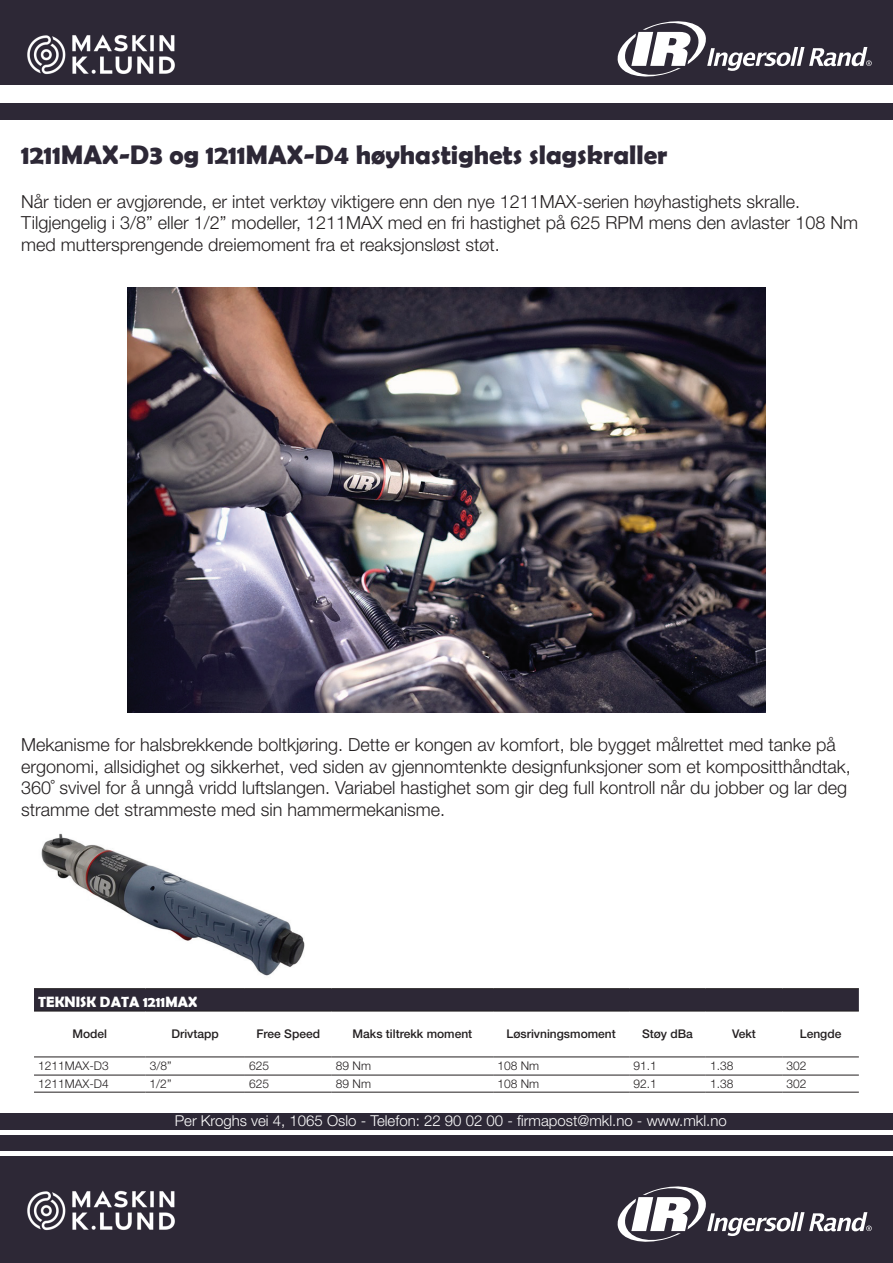
<style>
.page{position:relative;width:893px;height:1263px;background:#fff}
.page>*{position:absolute;margin:0;border:0;box-sizing:border-box;transform-origin:0 0}
.t1{font:700 27px "Berlin Sans FB Demi";color:#2d2836}
.t2{font:300 18px/21.6px "Helvetica Neue LT Pro";color:#231f20}
.t3{font:300 15px "Helvetica Neue LT Pro";color:#fff}
.t4{font:700 15px "Berlin Sans FB Demi";color:#fff}
.t5{font:500 12px "Helvetica Neue LT Pro";color:#231f20}
.t6{font:300 12px "Helvetica Neue LT Pro";color:#231f20}
</style>
<div class="page">
<img style="left:41px;top:833px;width:264px;height:143px">
<div style="left:0;top:1156px;width:893px;height:107px;background:#2d2836"></div>
<div style="left:0;top:1134px;width:893px;height:17px;background:#2d2836"></div>
<div style="left:0;top:1113px;width:893px;height:17px;background:#2d2836"></div>
<img style="left:27px;top:1190px;width:148px;height:41px">
<div style="left:34px;top:989px;width:825px;height:22px;background:#2d2836"></div>
<hr style="left:34px;top:1075px;width:111px;height:1px;background:#231f20">
<hr style="left:145px;top:1075px;width:100px;height:1px;background:#231f20">
<hr style="left:245px;top:1075px;width:87px;height:1px;background:#231f20">
<hr style="left:332px;top:1075px;width:161px;height:1px;background:#231f20">
<hr style="left:493px;top:1075px;width:136px;height:1px;background:#231f20">
<hr style="left:629px;top:1075px;width:77px;height:1px;background:#231f20">
<hr style="left:706px;top:1075px;width:76px;height:1px;background:#231f20">
<hr style="left:782px;top:1075px;width:77px;height:1px;background:#231f20">
<hr style="left:34px;top:1092px;width:111px;height:1px;background:#231f20">
<hr style="left:145px;top:1092px;width:100px;height:1px;background:#231f20">
<hr style="left:245px;top:1092px;width:87px;height:1px;background:#231f20">
<hr style="left:332px;top:1092px;width:161px;height:1px;background:#231f20">
<hr style="left:493px;top:1092px;width:136px;height:1px;background:#231f20">
<hr style="left:629px;top:1092px;width:77px;height:1px;background:#231f20">
<hr style="left:706px;top:1092px;width:76px;height:1px;background:#231f20">
<hr style="left:782px;top:1092px;width:77px;height:1px;background:#231f20">
<hr style="left:34px;top:1057px;width:111px;height:1px;background:#231f20">
<hr style="left:145px;top:1057px;width:100px;height:1px;background:#231f20">
<hr style="left:245px;top:1057px;width:87px;height:1px;background:#231f20">
<hr style="left:332px;top:1057px;width:161px;height:1px;background:#231f20">
<hr style="left:493px;top:1057px;width:136px;height:1px;background:#231f20">
<hr style="left:629px;top:1057px;width:77px;height:1px;background:#231f20">
<hr style="left:706px;top:1057px;width:76px;height:1px;background:#231f20">
<hr style="left:782px;top:1057px;width:77px;height:1px;background:#231f20">
<hr style="left:34px;top:988px;width:111px;height:1px;background:#231f20">
<hr style="left:145px;top:988px;width:100px;height:1px;background:#231f20">
<hr style="left:245px;top:988px;width:87px;height:1px;background:#231f20">
<hr style="left:332px;top:988px;width:161px;height:1px;background:#231f20">
<hr style="left:493px;top:988px;width:136px;height:1px;background:#231f20">
<hr style="left:629px;top:988px;width:77px;height:1px;background:#231f20">
<hr style="left:706px;top:988px;width:76px;height:1px;background:#231f20">
<hr style="left:782px;top:988px;width:77px;height:1px;background:#231f20">
<hr style="left:34px;top:1011px;width:111px;height:1px;background:#231f20">
<hr style="left:145px;top:1011px;width:100px;height:1px;background:#231f20">
<hr style="left:245px;top:1011px;width:87px;height:1px;background:#231f20">
<hr style="left:332px;top:1011px;width:161px;height:1px;background:#231f20">
<hr style="left:493px;top:1011px;width:136px;height:1px;background:#231f20">
<hr style="left:629px;top:1011px;width:77px;height:1px;background:#231f20">
<hr style="left:706px;top:1011px;width:76px;height:1px;background:#231f20">
<hr style="left:782px;top:1011px;width:77px;height:1px;background:#231f20">
<img style="left:128px;top:287px;width:637px;height:426px">
<svg style="left:618px;top:1186px;width:254px;height:56px"></svg>
<div style="left:0;top:0;width:893px;height:85px;background:#2d2836"></div>
<div style="left:0;top:102px;width:893px;height:17px;background:#2d2836"></div>
<img style="left:27px;top:34px;width:148px;height:41px">
<svg style="left:618px;top:21px;width:254px;height:56px"></svg>
<h1 class="t1" style="left:21px;top:139px;width:648px">1211MAX-D3 og 1211MAX-D4 høyhastighets slagskraller</h1>
<p class="t2" style="left:21px;top:190px;width:838px">Når tiden er avgjørende, er intet verktøy viktigere enn den nye 1211MAX-serien høyhastighets skralle.<br>Tilgjengelig i 3/8” eller 1/2” modeller, 1211MAX med en fri hastighet på 625 RPM mens den avlaster 108 Nm med muttersprengende dreiemoment fra et reaksjonsløst støt.</p>
<p class="t2" style="left:21px;top:733px;width:831px">Mekanisme for halsbrekkende boltkjøring. Dette er kongen av komfort, ble bygget målrettet med tanke på ergonomi, allsidighet og sikkerhet, ved siden av gjennomtenkte designfunksjoner som et kompositthåndtak, 360˚ svivel for å unngå vridd luftslangen. Variabel hastighet som gir deg full kontroll når du jobber og lar deg stramme det strammeste med sin hammermekanisme.</p>
<p class="t4" style="left:38px;top:993px;width:161px">TEKNISK DATA 1211MAX</p>
<p class="t5" style="left:72px;top:1027px;width:36px">Model</p>
<p class="t5" style="left:171px;top:1027px;width:49px">Drivtapp</p>
<p class="t5" style="left:256px;top:1027px;width:65px">Free Speed</p>
<p class="t5" style="left:353px;top:1027px;width:121px">Maks tiltrekk moment</p>
<p class="t5" style="left:507px;top:1027px;width:111px">Løsrivningsmoment</p>
<p class="t5" style="left:642px;top:1027px;width:52px">Støy dBa</p>
<p class="t5" style="left:732px;top:1027px;width:25px">Vekt</p>
<p class="t5" style="left:800px;top:1027px;width:43px">Lengde</p>
<p class="t6" style="left:38px;top:1058px;width:72px">1211MAX-D3</p>
<p class="t6" style="left:150px;top:1058px;width:23px">3/8”</p>
<p class="t6" style="left:249px;top:1058px;width:22px">625</p>
<p class="t6" style="left:336px;top:1058px;width:37px">89 Nm</p>
<p class="t6" style="left:497px;top:1058px;width:43px">108 Nm</p>
<p class="t6" style="left:633px;top:1058px;width:25px">91.1</p>
<p class="t6" style="left:710px;top:1058px;width:25px">1.38</p>
<p class="t6" style="left:786px;top:1058px;width:22px">302</p>
<p class="t6" style="left:38px;top:1076px;width:72px">1211MAX-D4</p>
<p class="t6" style="left:150px;top:1076px;width:23px">1/2”</p>
<p class="t6" style="left:249px;top:1076px;width:22px">625</p>
<p class="t6" style="left:336px;top:1076px;width:37px">89 Nm</p>
<p class="t6" style="left:497px;top:1076px;width:43px">108 Nm</p>
<p class="t6" style="left:633px;top:1076px;width:25px">92.1</p>
<p class="t6" style="left:710px;top:1076px;width:25px">1.38</p>
<p class="t6" style="left:786px;top:1076px;width:22px">302</p>
<p class="t3" style="left:175px;top:1111px;width:553px">Per Kroghs vei 4, 1065 Oslo - Telefon: 22 90 02 00 - firmapost@mkl.no - www.mkl.no</p>
</div>
